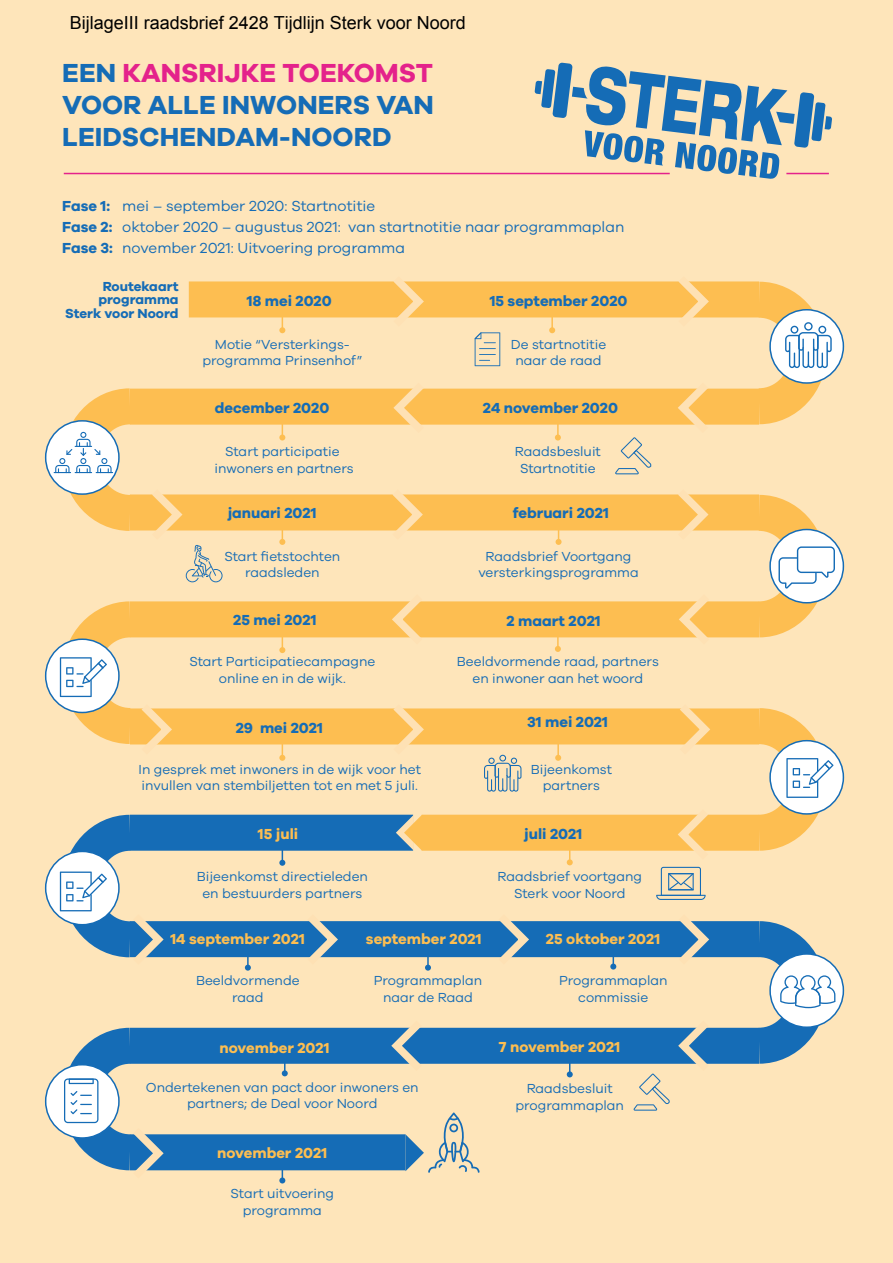
<style>
.page{position:relative;width:893px;height:1263px;background:#fee5ba}
.page>*{position:absolute;margin:0;border:0;box-sizing:border-box;transform-origin:0 0}
.t1{font:700 27px "Galano Grotesque";color:#156cb6}
.t2{font:700 27px "Galano Grotesque";color:#e4228b}
.t3{font:18px "Arial";color:#000}
.t4{font:15px "Galano Grotesque";color:#156cb6}
.t5{font:700 15px "Galano Grotesque";color:#156cb6}
.t6{font:700 15px "Galano Grotesque";color:#fdbe51}
.t7{font:13.5px/16.5px "Galano Grotesque";color:#156cb6;text-align:center}
.t8{font:700 13.5px "Galano Grotesque";color:#156cb6}
.s1{color:#156cb6}
.s2{font-weight:700}
</style>
<div class="page">
<hr style="left:64px;top:173px;width:606px;height:1px;background:#e4228b">
<div style="left:130px;top:1134px;width:275px;height:36px;background:#156cb6"></div>
<div style="left:130px;top:389px;width:629px;height:36px;background:#fdbe51"></div>
<div style="left:130px;top:494px;width:629px;height:36px;background:#fdbe51"></div>
<div style="left:130px;top:708px;width:629px;height:36px;background:#fdbe51"></div>
<div style="left:130px;top:921px;width:629px;height:36px;background:#156cb6"></div>
<div style="left:130px;top:1028px;width:629px;height:36px;background:#156cb6"></div>
<div style="left:130px;top:601px;width:629px;height:36px;background:#fdbe51"></div>
<div style="left:130px;top:815px;width:283px;height:36px;background:#156cb6"></div>
<div style="left:422px;top:815px;width:337px;height:36px;background:#fdbe51"></div>
<div style="left:189px;top:281px;width:570px;height:36px;background:#fdbe51"></div>
<svg style="left:535px;top:63px;width:297px;height:116px"></svg>
<svg style="left:385px;top:708px;width:44px;height:37px"></svg>
<svg style="left:300px;top:921px;width:43px;height:37px"></svg>
<svg style="left:491px;top:921px;width:43px;height:37px"></svg>
<svg style="left:672px;top:708px;width:44px;height:37px"></svg>
<svg style="left:671px;top:921px;width:43px;height:37px"></svg>
<svg style="left:384px;top:494px;width:44px;height:37px"></svg>
<svg style="left:670px;top:494px;width:44px;height:37px"></svg>
<svg style="left:388px;top:388px;width:44px;height:37px"></svg>
<svg style="left:387px;top:601px;width:43px;height:37px"></svg>
<svg style="left:386px;top:1027px;width:44px;height:37px"></svg>
<svg style="left:672px;top:388px;width:44px;height:37px"></svg>
<svg style="left:673px;top:601px;width:44px;height:37px"></svg>
<svg style="left:670px;top:281px;width:44px;height:37px"></svg>
<svg style="left:385px;top:281px;width:44px;height:37px"></svg>
<hr style="left:282px;top:617px;width:1px;height:33px;background:#fdbe51">
<svg style="left:279px;top:647px;width:6px;height:6px"></svg>
<hr style="left:557px;top:405px;width:2px;height:32px;background:#fdbe51">
<svg style="left:555px;top:434px;width:6px;height:6px"></svg>
<hr style="left:282px;top:405px;width:1px;height:32px;background:#fdbe51">
<svg style="left:279px;top:434px;width:6px;height:6px"></svg>
<hr style="left:557px;top:616px;width:2px;height:33px;background:#fdbe51">
<svg style="left:555px;top:646px;width:6px;height:6px"></svg>
<hr style="left:282px;top:725px;width:1px;height:33px;background:#fdbe51">
<svg style="left:279px;top:755px;width:6px;height:6px"></svg>
<hr style="left:557px;top:725px;width:2px;height:33px;background:#fdbe51">
<svg style="left:555px;top:755px;width:6px;height:6px"></svg>
<hr style="left:282px;top:298px;width:1px;height:32px;background:#fdbe51">
<svg style="left:279px;top:327px;width:6px;height:6px"></svg>
<hr style="left:282px;top:830px;width:1px;height:33px;background:#156cb6">
<svg style="left:279px;top:860px;width:6px;height:6px"></svg>
<hr style="left:569px;top:830px;width:1px;height:32px;background:#fdbe51">
<svg style="left:567px;top:859px;width:6px;height:6px"></svg>
<hr style="left:282px;top:1148px;width:1px;height:32px;background:#156cb6">
<svg style="left:279px;top:1177px;width:6px;height:6px"></svg>
<hr style="left:551px;top:298px;width:2px;height:32px;background:#fdbe51">
<svg style="left:549px;top:327px;width:6px;height:6px"></svg>
<hr style="left:427px;top:935px;width:2px;height:33px;background:#156cb6">
<svg style="left:425px;top:965px;width:6px;height:6px"></svg>
<hr style="left:247px;top:935px;width:2px;height:33px;background:#156cb6">
<svg style="left:245px;top:965px;width:6px;height:6px"></svg>
<hr style="left:613px;top:934px;width:1px;height:32px;background:#156cb6">
<svg style="left:610px;top:963px;width:6px;height:6px"></svg>
<hr style="left:284px;top:1041px;width:2px;height:32px;background:#156cb6">
<svg style="left:282px;top:1070px;width:6px;height:6px"></svg>
<hr style="left:282px;top:509px;width:1px;height:33px;background:#fdbe51">
<svg style="left:279px;top:539px;width:6px;height:6px"></svg>
<hr style="left:558px;top:509px;width:1px;height:33px;background:#fdbe51">
<svg style="left:556px;top:539px;width:6px;height:6px"></svg>
<hr style="left:569px;top:1042px;width:1px;height:32px;background:#156cb6">
<svg style="left:567px;top:1071px;width:6px;height:6px"></svg>
<svg style="left:633px;top:1027px;width:84px;height:84px"></svg>
<svg style="left:615px;top:437px;width:36px;height:37px"></svg>
<svg style="left:723px;top:281px;width:122px;height:144px"></svg>
<svg style="left:475px;top:332px;width:25px;height:34px"></svg>
<svg style="left:723px;top:494px;width:122px;height:144px"></svg>
<svg style="left:723px;top:921px;width:122px;height:143px"></svg>
<svg style="left:44px;top:1027px;width:125px;height:144px"></svg>
<svg style="left:656px;top:814px;width:60px;height:86px"></svg>
<svg style="left:484px;top:755px;width:37px;height:37px"></svg>
<svg style="left:405px;top:1112px;width:75px;height:61px"></svg>
<svg style="left:44px;top:388px;width:179px;height:357px"></svg>
<svg style="left:44px;top:814px;width:125px;height:144px"></svg>
<svg style="left:723px;top:708px;width:122px;height:143px"></svg>
<svg style="left:396px;top:815px;width:26px;height:36px"></svg>
<h2 class="t3" style="left:70px;top:10px;width:398px">BijlageIII raadsbrief 2428 Tijdlijn Sterk voor Noord</h2>
<p class="t2" style="left:62px;top:56px;width:372px"><span class="s1">EEN</span> KANSRIJKE TOEKOMST</p>
<p class="t1" style="left:62px;top:88px;width:373px">VOOR ALLE INWONERS VAN</p>
<p class="t1" style="left:62px;top:120px;width:331px">LEIDSCHENDAM-NOORD</p>
<p class="t4" style="left:62px;top:197px;width:315px"><span class="s2">Fase 1:</span> mei – september 2020: Startnotitie</p>
<p class="t4" style="left:62px;top:218px;width:564px"><span class="s2">Fase 2:</span> oktober 2020 – augustus 2021: van startnotitie naar programmaplan</p>
<p class="t4" style="left:62px;top:239px;width:344px"><span class="s2">Fase 3:</span> november 2021: Uitvoering programma</p>
<p class="t8" style="left:103px;top:278px;width:77px">Routekaart</p>
<p class="t8" style="left:98px;top:292px;width:82px">programma</p>
<p class="t8" style="left:65px;top:305px;width:115px">Sterk voor Noord</p>
<p class="t5" style="left:247px;top:292px;width:86px">18 mei 2020</p>
<p class="t5" style="left:490px;top:292px;width:139px">15 september 2020</p>
<p class="t7" style="left:202px;top:336px;width:161px">Motie “Versterkings&shy;programma Prinsenhof”</p>
<p class="t7" style="left:511px;top:336px;width:97px">De startnotitie</p>
<p class="t7" style="left:515px;top:352px;width:88px">naar de raad</p>
<p class="t5" style="left:215px;top:398px;width:116px">december 2020</p>
<p class="t7" style="left:225px;top:443px;width:116px">Start participatie</p>
<p class="t7" style="left:214px;top:459px;width:141px">inwoners en partners</p>
<p class="t5" style="left:483px;top:398px;width:137px">24 november 2020</p>
<p class="t7" style="left:515px;top:443px;width:88px">Raadsbesluit</p>
<p class="t7" style="left:520px;top:459px;width:77px">Startnotitie</p>
<p class="t5" style="left:228px;top:504px;width:90px">januari 2021</p>
<p class="t5" style="left:513px;top:504px;width:98px">februari 2021</p>
<p class="t7" style="left:224px;top:547px;width:117px">Start fietstochten</p>
<p class="t7" style="left:245px;top:564px;width:76px">raadsleden</p>
<p class="t5" style="left:233px;top:611px;width:85px">25 mei 2021</p>
<p class="t7" style="left:189px;top:653px;width:187px">Start Participatiecampagne online en in de wijk.</p>
<p class="t5" style="left:236px;top:719px;width:89px">29 mei 2021</p>
<p class="t7" style="left:139px;top:760px;width:284px;text-align:left">In gesprek met inwoners in de wijk voor het invullen van stembiljetten tot en met 5 juli.</p>
<p class="t6" style="left:258px;top:825px;width:42px">15 juli</p>
<p class="t7" style="left:197px;top:868px;width:173px">Bijeenkomst directieleden</p>
<p class="t7" style="left:202px;top:884px;width:161px">en bestuurders partners</p>
<p class="t7" style="left:486px;top:547px;width:147px">Raadsbrief Voortgang</p>
<p class="t7" style="left:478px;top:564px;width:162px">versterkingsprogramma</p>
<p class="t5" style="left:507px;top:612px;width:96px">2 maart 2021</p>
<p class="t7" style="left:457px;top:653px;width:203px">Beeldvormende raad, partners en inwoner aan het woord</p>
<p class="t5" style="left:527px;top:713px;width:82px">31 mei 2021</p>
<p class="t7" style="left:531px;top:760px;width:83px">Bijeenkomst</p>
<p class="t7" style="left:543px;top:777px;width:59px">partners</p>
<p class="t5" style="left:524px;top:824px;width:59px">juli 2021</p>
<p class="t7" style="left:497px;top:868px;width:146px">Raadsbrief voortgang</p>
<p class="t7" style="left:514px;top:884px;width:113px">Sterk voor Noord</p>
<p class="t6" style="left:170px;top:929px;width:136px">14 september 2021</p>
<p class="t6" style="left:366px;top:929px;width:117px">september 2021</p>
<p class="t6" style="left:546px;top:929px;width:116px">25 oktober 2021</p>
<p class="t7" style="left:196px;top:972px;width:105px">Beeldvormende</p>
<p class="t7" style="left:232px;top:988px;width:33px">raad</p>
<p class="t7" style="left:374px;top:972px;width:110px">Programmaplan</p>
<p class="t7" style="left:383px;top:988px;width:91px">naar de Raad</p>
<p class="t7" style="left:559px;top:972px;width:110px">Programmaplan</p>
<p class="t7" style="left:578px;top:988px;width:72px">commissie</p>
<p class="t6" style="left:220px;top:1038px;width:112px">november 2021</p>
<p class="t6" style="left:499px;top:1037px;width:123px">7 november 2021</p>
<p class="t7" style="left:146px;top:1079px;width:274px">Ondertekenen van pact door inwoners en partners; de Deal voor Noord</p>
<p class="t7" style="left:527px;top:1080px;width:88px">Raadsbesluit</p>
<p class="t7" style="left:515px;top:1097px;width:110px">programmaplan</p>
<p class="t6" style="left:217px;top:1143px;width:112px">november 2021</p>
<p class="t7" style="left:231px;top:1185px;width:105px">Start uitvoering</p>
<p class="t7" style="left:243px;top:1201px;width:81px">programma</p>
</div>
